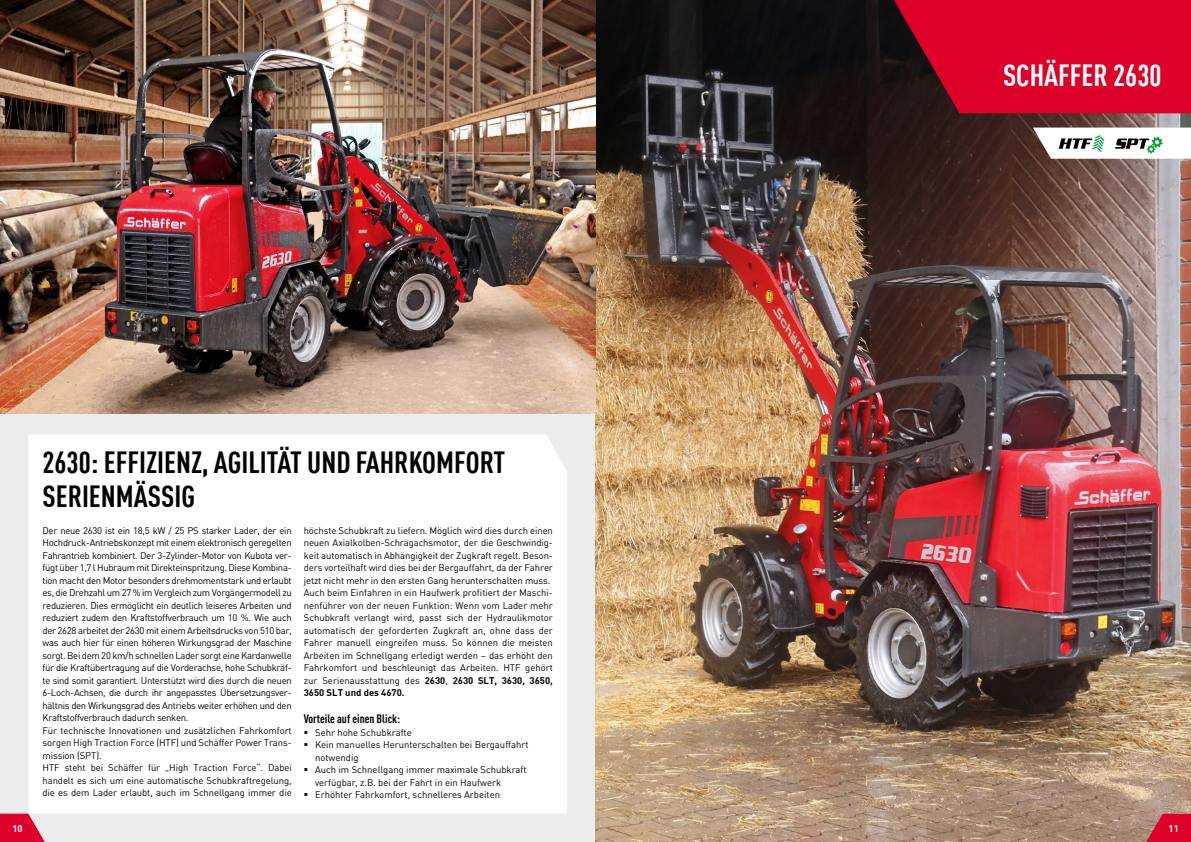
<style>
.page{position:relative;width:1191px;height:842px;background:#fff}
.page>*{position:absolute;margin:0;border:0;box-sizing:border-box;transform-origin:0 0}
.t1{font:700 condensed 30px/34.5px "DIN Offc Pro";color:#000}
.t2{font:700 condensed 30px "DIN Offc Pro";color:#fff}
.t3{font:700 condensed 12px "DIN Offc Pro";color:#000}
.t4{font:9.5px/12.5px "DIN Offc Pro";letter-spacing:-.03em;color:#000}
.t5{font:9.5px/12.5px "DIN Offc Pro";letter-spacing:-.01em;color:#000}
.t6{font:700 9.5px "DIN Offc Pro";color:#fff}
.s1{font-weight:700}
</style>
<div class="page">
<div style="left:0;top:0;width:595px;height:842px;background:#ececec"></div>
<img style="left:595px;top:0;width:596px;height:842px">
<svg style="left:0;top:814px;width:45px;height:28px"></svg>
<svg style="left:1146px;top:814px;width:45px;height:28px"></svg>
<img style="left:0;top:0;width:595px;height:413px">
<div style="left:28px;top:435px;width:539px;height:379px;background:#fff"></div>
<svg style="left:894px;top:0;width:297px;height:113px;background:#c70226"></svg>
<svg style="left:1033px;top:128px;width:158px;height:31px"></svg>
<h1 class="t1" style="left:43px;top:442px;width:464px">2630: EFFIZIENZ, AGILITÄT UND FAHRKOMFORT<br>SERIENMÄSSIG</h1>
<p class="t4" style="left:43px;top:523px;width:251px">Der neue 2630 ist ein 18,5 kW / 25 PS starker Lader, der ein Hochdruck-Antriebskonzept mit einem elektronisch geregelten Fahrantrieb kombiniert. Der 3-Zylinder-Motor von Kubota ver&shy;fügt über 1,7 l Hubraum mit Direkteinspritzung. Diese Kombina&shy;tion macht den Motor besonders drehmomentstark und erlaubt es, die Drehzahl um 27 % im Vergleich zum Vorgängermodell zu reduzieren. Dies ermöglicht ein deutlich leiseres Arbeiten und reduziert zudem den Kraftstoffverbrauch um 10 %. Wie auch der 2628 arbeitet der 2630 mit einem Arbeitsdrucks von 510 bar, was auch hier für einen höheren Wirkungsgrad der Maschine sorgt. Bei dem 20 km/h schnellen Lader sorgt eine Kardanwelle für die Kraftübertragung auf die Vorderachse, hohe Schubkräf&shy;te sind somit garantiert. Unterstützt wird dies durch die neuen 6-Loch-Achsen, die durch ihr angepasstes Übersetzungsver&shy;hältnis den Wirkungsgrad des Antriebs weiter erhöhen und den Kraftstoffverbrauch dadurch senken.<br>Für technische Innovationen und zusätzlichen Fahrkomfort sorgen High Traction Force (HTF) und Schäffer Power Trans&shy;mission (SPT).<br>HTF steht bei Schäffer für „High Traction Force“. Dabei handelt es sich um eine automatische Schubkraftregelung, die es dem Lader erlaubt, auch im Schnellgang immer die</p>
<p class="t5" style="left:304px;top:523px;width:251px">höchste Schubkraft zu liefern. Möglich wird dies durch einen neuen Axialkolben-Schrägachsmotor, der die Geschwindig&shy;keit automatisch in Abhängigkeit der Zugkraft regelt. Beson&shy;ders vorteilhaft wird dies bei der Bergauffahrt, da der Fahrer jetzt nicht mehr in den ersten Gang herunterschalten muss.<br>Auch beim Einfahren in ein Haufwerk profitiert der Maschi&shy;nenführer von der neuen Funktion: Wenn vom Lader mehr Schubkraft verlangt wird, passt sich der Hydraulikmotor automatisch der geforderten Zugkraft an, ohne dass der Fahrer manuell eingreifen muss. So können die meisten Arbeiten im Schnellgang erledigt werden – das erhöht den Fahrkomfort und beschleunigt das Arbeiten. HTF gehört zur Serienausstattung des <span class="s1">2630</span>, <span class="s1">2630 SLT, 3630, 3650, 3650 SLT und des 4670.</span></p>
<p class="t3" style="left:304px;top:710px;width:98px">Vorteile auf einen Blick:</p>
<p class="t5" style="left:304px;top:725px;width:110px">▪ Sehr hohe Schubkräfte</p>
<p class="t5" style="left:315px;top:738px;width:215px;text-indent:-11px">▪ Kein manuelles Herunterschalten bei Bergauffahrt notwendig</p>
<p class="t5" style="left:315px;top:763px;width:213px;text-indent:-11px">▪ Auch im Schnellgang immer maximale Schubkraft verfügbar, z.B. bei der Fahrt in ein Haufwerk</p>
<p class="t5" style="left:304px;top:788px;width:198px">▪ Erhöhter Fahrkomfort, schnelleres Arbeiten</p>
<h1 class="t2" style="left:1003px;top:53px;width:160px">SCHÄFFER 2630</h1>
<p class="t6" style="left:12px;top:821px;width:12px">10</p>
<p class="t6" style="left:1168px;top:821px;width:12px">11</p>
</div>
